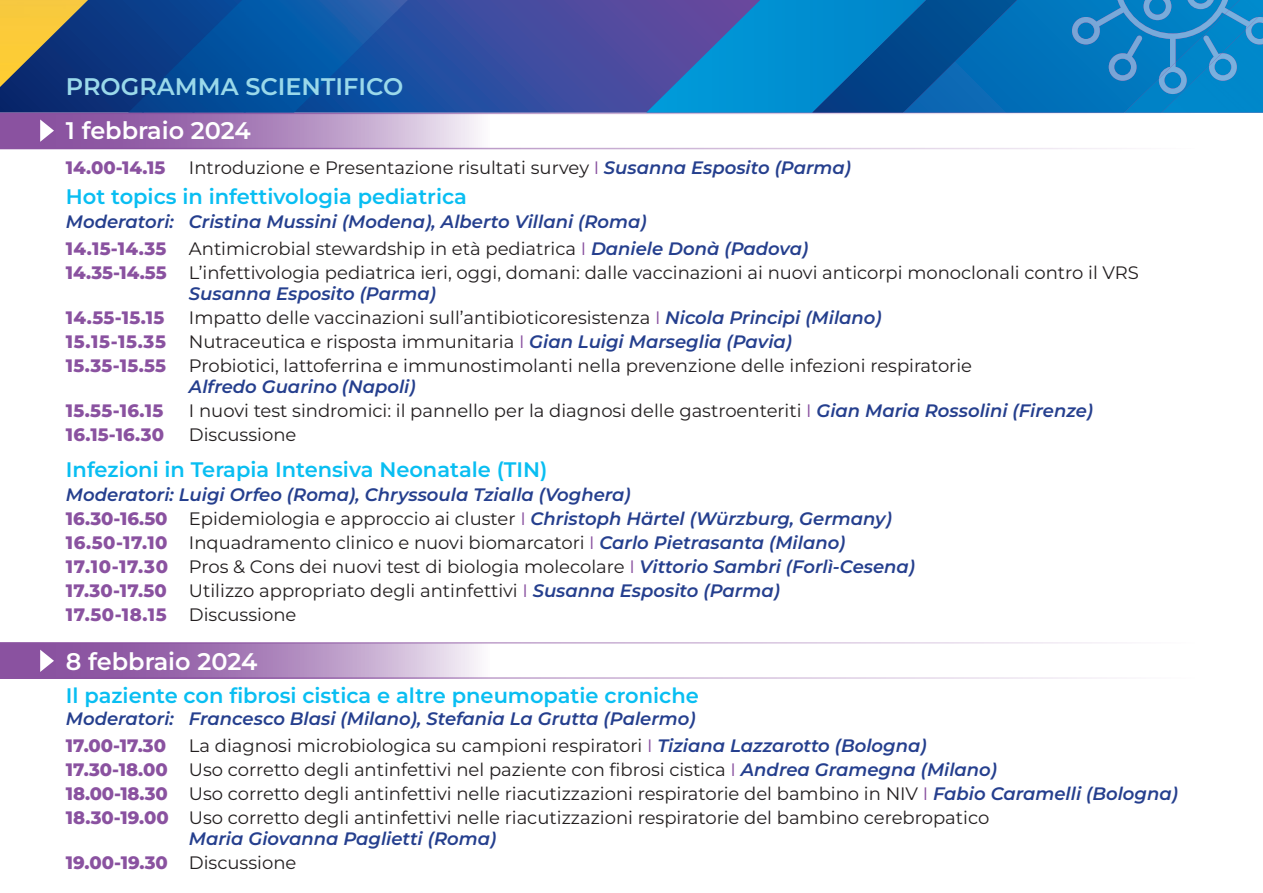
<style>
.page{position:relative;width:1263px;height:893px;background:#fff}
.page>*{position:absolute;margin:0;border:0;box-sizing:border-box;transform-origin:0 0}
.t1{font:600 24px "Montserrat";color:#fff}
.t2{font:600 24px "Montserrat";color:#9ad9ea}
.t3{font:600 21px "Montserrat";color:#09bef2}
.t4{font:18px "Montserrat";color:#231f20}
.t5{font:italic 600 18px "Montserrat";color:#253f8e}
.t6{font:800 18px "Montserrat";letter-spacing:.015em;color:#8a52a0}
.s1{color:#8a52a0}
.s2{font-weight:600;font-style:italic;color:#253f8e}
.s3{font-weight:800;color:#8a52a0}
.s4{font-weight:800;font-style:normal;color:#8a52a0}
.s5{font-weight:400;font-style:normal;color:#231f20}
.s6{font-weight:400;font-style:normal;color:#8a52a0}
.s7{font-weight:400;color:#231f20}
</style>
<div class="page">
<svg style="left:296px;top:0;width:350px;height:113px;background:#364da0"></svg>
<img style="left:1240px;top:12px;width:23px;height:101px">
<img style="left:171px;top:0;width:21px;height:47px">
<img style="left:0;top:0;width:171px;height:113px">
<img style="left:0;top:0;width:133px;height:53px">
<svg style="left:398px;top:0;width:10px;height:12px"></svg>
<img style="left:348px;top:0;width:50px;height:62px">
<img style="left:296px;top:0;width:52px;height:112px">
<div style="left:246px;top:0;width:50px;height:113px;background:#0156a4"></div>
<img style="left:192px;top:0;width:54px;height:113px">
<img style="left:142px;top:47px;width:53px;height:66px">
<img style="left:128px;top:97px;width:16px;height:16px">
<img style="left:40px;top:111px;width:53px;height:2px">
<img style="left:1240px;top:10px;width:18px;height:84px">
<img style="left:1246px;top:17px;width:17px;height:27px">
<svg style="left:646px;top:0;width:594px;height:113px;background:#1074b9"></svg>
<svg style="left:0;top:114px;width:489px;height:34px;background:#ae88bd"></svg>
<svg style="left:40px;top:119px;width:14px;height:23px"></svg>
<svg style="left:0;top:644px;width:478px;height:33px;background:#ad86bc"></svg>
<svg style="left:40px;top:650px;width:14px;height:22px"></svg>
<hr style="left:0;top:642px;width:1195px;height:2px;background:#8a52a0">
<hr style="left:0;top:677px;width:1195px;height:2px;background:#8a52a0">
<hr style="left:0;top:113px;width:1195px;height:1px;background:#8a52a0">
<hr style="left:0;top:148px;width:1195px;height:1px;background:#8a52a0">
<p class="t2" style="left:66px;top:70px;width:339px">PROGRAMMA SCIENTIFICO</p>
<p class="t1" style="left:66px;top:115px;width:186px">1 febbraio 2024</p>
<p class="t6" style="left:66px;top:155px;width:101px">14.00-14.15</p>
<p class="t4" style="left:189px;top:155px;width:664px">Introduzione e Presentazione risultati survey <span class="s1">I</span> <span class="s2">Susanna Esposito (Parma)</span></p>
<p class="t3" style="left:66px;top:182px;width:403px">Hot topics in infettivologia pediatrica</p>
<p class="t5" style="left:66px;top:209px;width:582px">Moderatori: Cristina Mussini (Modena), Alberto Villani (Roma)</p>
<p class="t4" style="left:66px;top:236px;width:744px"><span class="s3">14.15-14.35</span> Antimicrobial stewardship in età pediatrica <span class="s1">I</span> <span class="s2">Daniele Donà (Padova)</span></p>
<p class="t4" style="left:66px;top:260px;width:1074px"><span class="s3">14.35-14.55</span> L’infettivologia pediatrica ieri, oggi, domani: dalle vaccinazioni ai nuovi anticorpi monoclonali contro il VRS</p>
<p class="t5" style="left:189px;top:281px;width:249px">Susanna Esposito (Parma)</p>
<p class="t6" style="left:66px;top:305px;width:100px">14.55-15.15</p>
<p class="t4" style="left:189px;top:305px;width:694px">Impatto delle vaccinazioni sull’antibioticoresistenza <span class="s1">I</span> <span class="s2">Nicola Principi (Milano)</span></p>
<p class="t6" style="left:66px;top:329px;width:102px">15.15-15.35</p>
<p class="t4" style="left:189px;top:329px;width:605px">Nutraceutica e risposta immunitaria <span class="s1">I</span> <span class="s2">Gian Luigi Marseglia (Pavia)</span></p>
<p class="t6" style="left:66px;top:353px;width:102px">15.35-15.55</p>
<p class="t4" style="left:189px;top:353px;width:785px">Probiotici, lattoferrina e immunostimolanti nella prevenzione delle infezioni respiratorie</p>
<p class="t5" style="left:189px;top:374px;width:228px">Alfredo Guarino (Napoli)</p>
<p class="t6" style="left:66px;top:398px;width:99px">15.55-16.15</p>
<p class="t4" style="left:189px;top:398px;width:906px">I nuovi test sindromici: il pannello per la diagnosi delle gastroenteriti <span class="s1">I</span> <span class="s2">Gian Maria Rossolini (Firenze)</span></p>
<p class="t6" style="left:66px;top:422px;width:100px">16.15-16.30</p>
<p class="t4" style="left:189px;top:422px;width:109px">Discussione</p>
<p class="t3" style="left:66px;top:455px;width:483px">Infezioni in Terapia Intensiva Neonatale (TIN)</p>
<p class="t5" style="left:66px;top:482px;width:566px">Moderatori: Luigi Orfeo (Roma), Chryssoula Tzialla (Voghera)</p>
<p class="t5" style="left:66px;top:506px;width:827px"><span class="s4">16.30-16.50</span> <span class="s5">Epidemiologia e approccio ai cluster</span> <span class="s6">I</span> Christoph Härtel (Würzburg, Germany)</p>
<p class="t4" style="left:66px;top:530px;width:781px"><span class="s3">16.50-17.10</span> Inquadramento clinico e nuovi biomarcatori <span class="s1">I</span> <span class="s2">Carlo Pietrasanta (Milano)</span></p>
<p class="t4" style="left:66px;top:554px;width:851px"><span class="s3">17.10-17.30</span> Pros &amp; Cons dei nuovi test di biologia molecolare <span class="s1">I</span> <span class="s2">Vittorio Sambri (Forlì-Cesena)</span></p>
<p class="t4" style="left:66px;top:578px;width:715px"><span class="s3">17.30-17.50</span> Utilizzo appropriato degli antinfettivi <span class="s1">I</span> <span class="s2">Susanna Esposito (Parma)</span></p>
<p class="t6" style="left:66px;top:602px;width:232px">17.50-18.15 <span class="s7">Discussione</span></p>
<p class="t1" style="left:66px;top:645px;width:193px">8 febbraio 2024</p>
<p class="t3" style="left:66px;top:681px;width:634px">Il paziente con fibrosi cistica e altre pneumopatie croniche</p>
<p class="t5" style="left:66px;top:706px;width:631px">Moderatori: Francesco Blasi (Milano), Stefania La Grutta (Palermo)</p>
<p class="t6" style="left:66px;top:733px;width:102px">17.00-17.30</p>
<p class="t4" style="left:189px;top:733px;width:739px">La diagnosi microbiologica su campioni respiratori <span class="s1">I</span> <span class="s2">Tiziana Lazzarotto (Bologna)</span></p>
<p class="t4" style="left:66px;top:757px;width:933px"><span class="s3">17.30-18.00</span> Uso corretto degli antinfettivi nel paziente con fibrosi cistica <span class="s1">I</span> <span class="s2">Andrea Gramegna (Milano)</span></p>
<p class="t4" style="left:66px;top:781px;width:1113px"><span class="s3">18.00-18.30</span> Uso corretto degli antinfettivi nelle riacutizzazioni respiratorie del bambino in NIV <span class="s1">I</span> <span class="s2">Fabio Caramelli (Bologna)</span></p>
<p class="t4" style="left:66px;top:805px;width:925px"><span class="s3">18.30-19.00</span> Uso corretto degli antinfettivi nelle riacutizzazioni respiratorie del bambino cerebropatico</p>
<p class="t5" style="left:189px;top:826px;width:309px">Maria Giovanna Paglietti (Roma)</p>
<p class="t6" style="left:66px;top:850px;width:232px">19.00-19.30 <span class="s7">Discussione</span></p>
</div>
